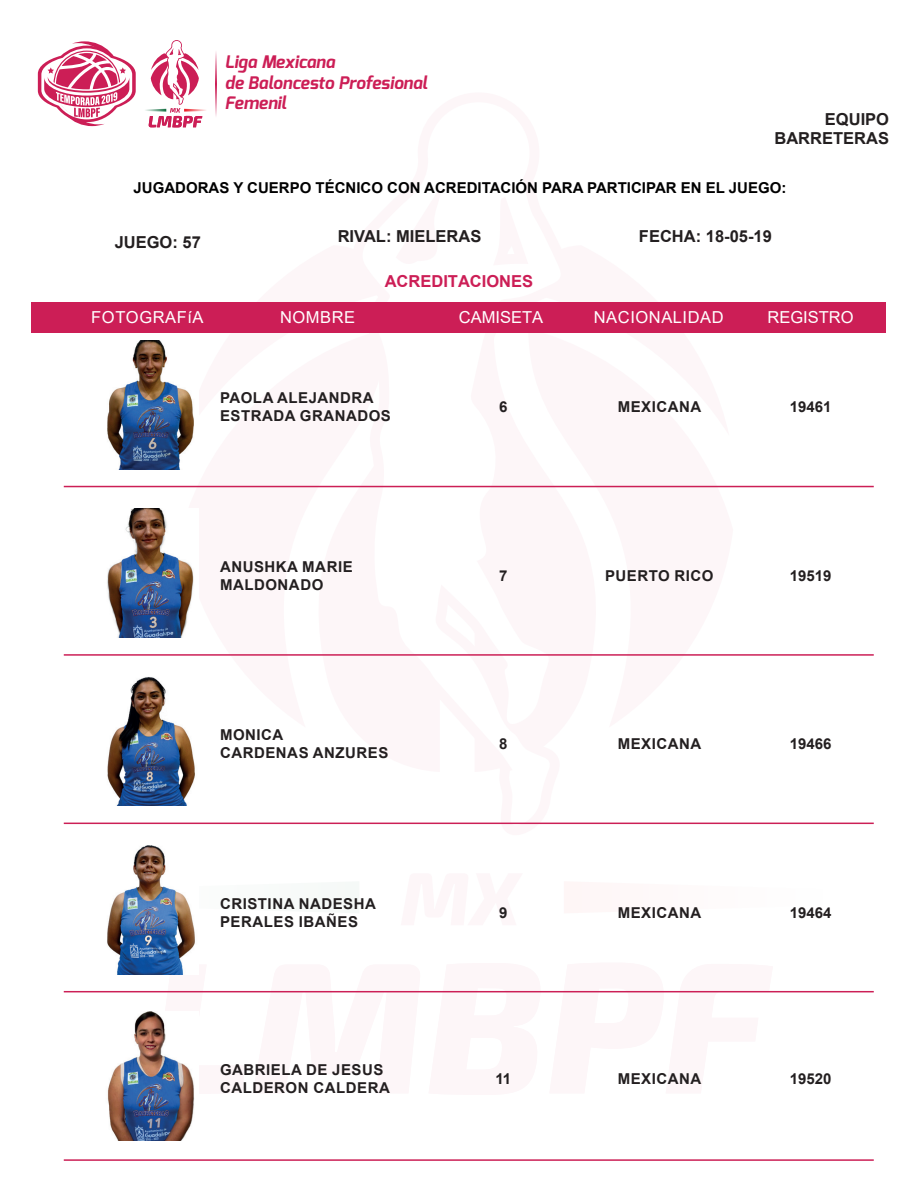
<style>
.page{position:relative;width:918px;height:1188px;background:#fff}
.page>*{position:absolute;margin:0;border:0;box-sizing:border-box;transform-origin:0 0}
.t1{font:italic 700 17.25px/20.9px "Exo";color:#cc1e56}
.t2{font:700 16.5px/19.8px "Arial";color:#231f20;text-align:right}
.t3{font:16.5px "Arial";letter-spacing:.035em;color:#fff}
.t4{font:16.5px "Arial";color:#fff}
.t5{font:700 16.5px "Arial";color:#cc1e56}
.t6{font:700 15px/18px "Arial";letter-spacing:.035em;color:#231f20}
.t7{font:700 15px "Arial";color:#000001}
</style>
<div class="page">
<svg style="left:145px;top:974px;width:639px;height:38px"></svg>
<svg style="left:360px;top:302px;width:203px;height:523px"></svg>
<div style="left:32px;top:303px;width:854px;height:30px;background:#cc1e56"></div>
<svg style="left:145px;top:40px;width:61px;height:88px"></svg>
<svg style="left:215px;top:52px;width:2px;height:64px"></svg>
<svg style="left:38px;top:41px;width:98px;height:85px"></svg>
<hr style="left:64px;top:486px;width:810px;height:1px;background:#cc1f56">
<img style="left:107px;top:340px;width:87px;height:129px">
<hr style="left:64px;top:654px;width:810px;height:2px;background:#cc1f56">
<img style="left:107px;top:509px;width:87px;height:129px">
<hr style="left:64px;top:823px;width:810px;height:1px;background:#cc1f56">
<img style="left:107px;top:677px;width:88px;height:129px">
<hr style="left:64px;top:991px;width:810px;height:1px;background:#cc1f56">
<img style="left:107px;top:845px;width:88px;height:129px">
<hr style="left:64px;top:1159px;width:810px;height:2px;background:#cc1f56">
<img style="left:107px;top:1012px;width:87px;height:129px">
<p class="t1" style="left:225px;top:51px;width:204px">Liga Mexicana<br>de Baloncesto Profesional<br>Femenil</p>
<p class="t2" style="left:775px;top:109px;width:116px">EQUIPO<br>BARRETERAS</p>
<p class="t7" style="left:134px;top:178px;width:654px">JUGADORAS Y CUERPO TÉCNICO CON ACREDITACIÓN PARA PARTICIPAR EN EL JUEGO:</p>
<p class="t2" style="left:115px;top:233px;width:88px">JUEGO: 57</p>
<p class="t2" style="left:338px;top:226px;width:145px">RIVAL: MIELERAS</p>
<p class="t2" style="left:639px;top:226px;width:134px">FECHA: 18-05-19</p>
<p class="t5" style="left:385px;top:270px;width:150px">ACREDITACIONES</p>
<p class="t3" style="left:91px;top:306px;width:114px">FOTOGRAFíA</p>
<p class="t3" style="left:280px;top:306px;width:77px">NOMBRE</p>
<p class="t4" style="left:459px;top:306px;width:86px">CAMISETA</p>
<p class="t4" style="left:768px;top:306px;width:88px">REGISTRO</p>
<p class="t3" style="left:594px;top:306px;width:131px">NACIONALIDAD</p>
<p class="t6" style="left:220px;top:389px;width:172px">PAOLA ALEJANDRA<br>ESTRADA GRANADOS</p>
<p class="t6" style="left:499px;top:398px;width:10px">6</p>
<p class="t6" style="left:618px;top:398px;width:85px">MEXICANA</p>
<p class="t6" style="left:790px;top:398px;width:43px">19461</p>
<p class="t6" style="left:210px;top:390px;width:182px">&lt;&lt;N MBRE COMPLETO (APELLI OS)&gt;&gt;</p>
<p class="t6" style="left:220px;top:558px;width:134px">ANUSHKA MARIE<br>MALDONADO</p>
<p class="t6" style="left:499px;top:567px;width:10px">7</p>
<p class="t6" style="left:605px;top:567px;width:110px">PUERTO RICO</p>
<p class="t6" style="left:790px;top:567px;width:43px">19519</p>
<p class="t6" style="left:220px;top:726px;width:170px">MONICA<br>CARDENAS ANZURES</p>
<p class="t6" style="left:499px;top:735px;width:10px">8</p>
<p class="t6" style="left:618px;top:735px;width:85px">MEXICANA</p>
<p class="t6" style="left:790px;top:735px;width:43px">19466</p>
<p class="t6" style="left:220px;top:894px;width:157px">CRISTINA NADESHA<br>PERALES IBAÑES</p>
<p class="t6" style="left:499px;top:903px;width:10px">9</p>
<p class="t6" style="left:618px;top:903px;width:85px">MEXICANA</p>
<p class="t6" style="left:790px;top:903px;width:43px">19464</p>
<p class="t6" style="left:220px;top:1061px;width:171px">GABRIELA DE JESUS<br>CALDERON CALDERA</p>
<p class="t6" style="left:495px;top:1070px;width:17px">11</p>
<p class="t6" style="left:618px;top:1070px;width:85px">MEXICANA</p>
<p class="t6" style="left:790px;top:1070px;width:43px">19520</p>
</div>
